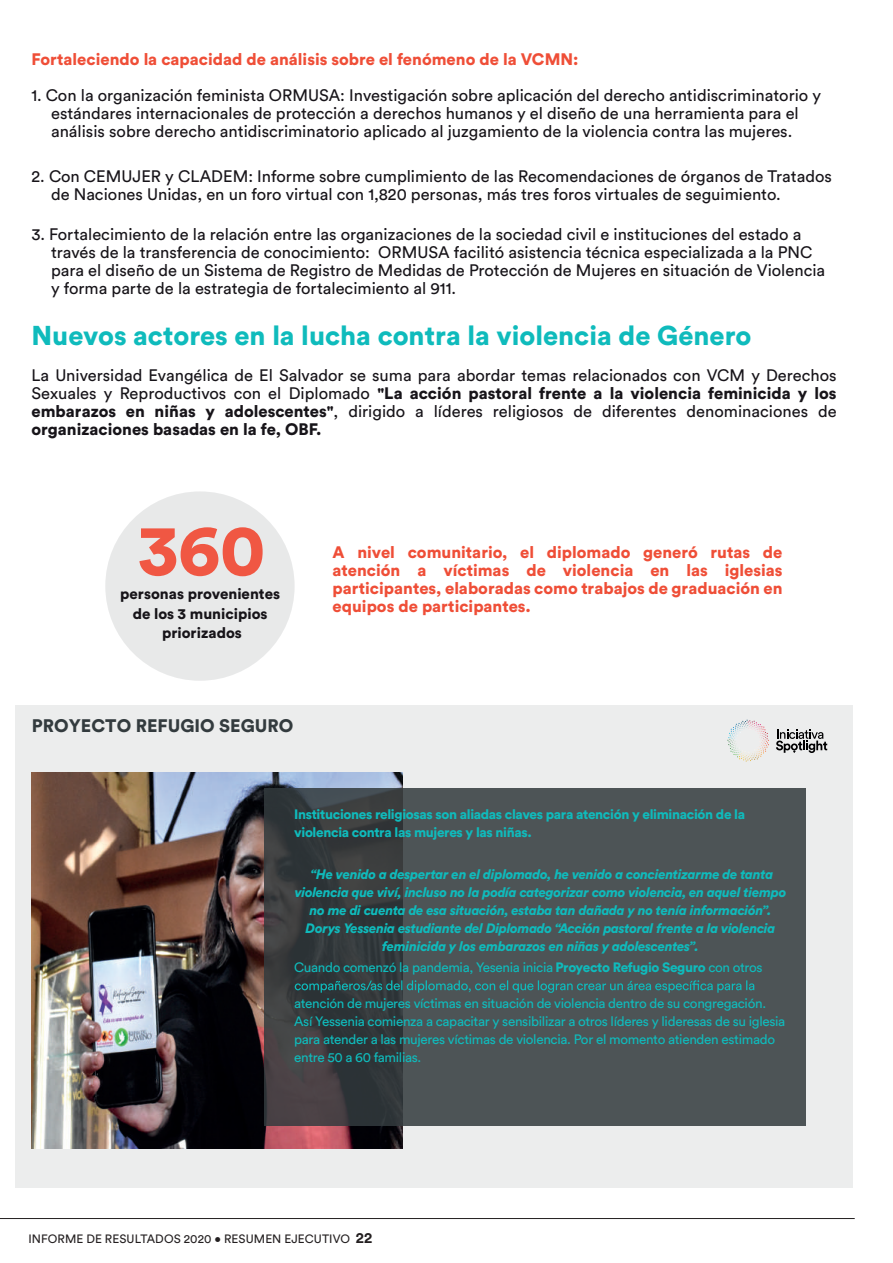
<style>
.page{position:relative;width:893px;height:1263px;background:#fff}
.page>*{position:absolute;margin:0;border:0;box-sizing:border-box;transform-origin:0 0}
.t1{font:900 72px "Circular Std";color:#f05743}
.t2{font:900 27px "Circular Std";color:#0fbbbc}
.t3{font:900 18px "Circular Std";color:#333b3e}
.t4{font:16.5px/18px "Circular Std";color:#171419}
.t5{font:900 16.5px/18px "Circular Std";color:#ef4e37;text-align:justify}
.t6{font:900 15px/19.5px "Circular Std";color:#171419;text-align:center}
.t7{font:italic 900 13.5px/18px "Circular Std";letter-spacing:-.025em;color:#0fbbbc;text-align:center}
.t8{font:13.5px/18px "Circular Std";letter-spacing:-.025em;color:#0fbbbc}
.t9{font:900 13.5px/18px "Circular Std";letter-spacing:-.025em;color:#0fbbbc}
.t10{font:12px "Circular Std";letter-spacing:.005em;color:#231f20}
.s1{font-weight:900}
.s2{font-weight:700;font-size:15px}
</style>
<div class="page">
<hr style="left:0;top:1218px;width:855px;height:1px;background:#231f20">
<div style="left:15px;top:705px;width:838px;height:483px;background:#eceded"></div>
<img style="left:32px;top:773px;width:370px;height:376px">
<svg style="left:776px;top:729px;width:51px;height:24px"></svg>
<svg style="left:727px;top:720px;width:42px;height:41px"></svg>
<svg style="left:264px;top:788px;width:542px;height:337px;background:#474d4f"></svg>
<svg style="left:295px;top:980px;width:459px;height:13px;background:#396567"></svg>
<div style="left:105px;top:491px;width:190px;height:190px;background:#e8e9e9;border-radius:50%"></div>
<p class="t5" style="left:32px;top:50px;width:548px">Fortaleciendo la capacidad de análisis sobre el fenómeno de la VCMN:</p>
<p class="t4" style="left:32px;top:86px;width:791px;text-align:center">1. Con la organización feminista ORMUSA: Investigación sobre aplicación del derecho antidiscriminatorio y estándares internacionales de protección a derechos humanos y el diseño de una herramienta para el análisis sobre derecho antidiscriminatorio aplicado al juzgamiento de la violencia contra las mujeres.</p>
<p class="t4" style="left:51px;top:167px;width:782px;text-indent:-20px">2. Con CEMUJER y CLADEM: Informe sobre cumplimiento de las Recomendaciones de órganos de Tratados de Naciones Unidas, en un foro virtual con 1,820 personas, más tres foros virtuales de seguimiento.</p>
<p class="t4" style="left:51px;top:225px;width:776px;text-indent:-20px">3. Fortalecimiento de la relación entre las organizaciones de la sociedad civil e instituciones del estado a través de la transferencia de conocimiento: ORMUSA facilitó asistencia técnica especializada a la PNC para el diseño de un Sistema de Registro de Medidas de Protección de Mujeres en situación de Violencia y forma parte de la estrategia de fortalecimiento al 911.</p>
<h2 class="t2" style="left:32px;top:318px;width:721px">Nuevos actores en la lucha contra la violencia de Género</h2>
<p class="t4" style="left:32px;top:366px;width:807px;text-align:justify">La Universidad Evangélica de El Salvador se suma para abordar temas relacionados con VCM y Derechos Sexuales y Reproductivos con el Diplomado <span class="s1">"La acción pastoral frente a la violencia feminicida y los embarazos en niñas y adolescentes"</span>, dirigido a líderes religiosos de diferentes denominaciones de <span class="s1">organizaciones basadas en la fe, OBF.</span></p>
<h1 class="t1" style="left:139px;top:502px;width:128px">360</h1>
<p class="t6" style="left:120px;top:584px;width:161px">personas provenientes de los 3 municipios priorizados</p>
<p class="t3" style="left:32px;top:713px;width:263px">PROYECTO REFUGIO SEGURO</p>
<p class="t5" style="left:333px;top:543px;width:451px">A nivel comunitario, el diplomado generó rutas de atención a víctimas de violencia en las iglesias participantes, elaboradas como trabajos de graduación en equipos de participantes.</p>
<p class="t9" style="left:294px;top:805px;width:452px">Instituciones religiosas son aliadas claves para atención y eliminación de la violencia contra las mujeres y las niñas.</p>
<p class="t7" style="left:295px;top:865px;width:493px">“He venido a despertar en el diplomado, he venido a concientizarme de tanta violencia que viví, incluso no la podía categorizar como violencia, en aquel tiempo no me di cuenta de esa situación, estaba tan dañada y no tenía información”.<br>Dorys Yessenia estudiante del Diplomado “Acción pastoral frente a la violencia feminicida y los embarazos en niñas y adolescentes”.</p>
<p class="t8" style="left:294px;top:958px;width:470px">Cuando comenzó la pandemia, Yesenia inicia <span class="s1">Proyecto Refugio Seguro</span> con otros</p>
<p class="t8" style="left:294px;top:994px;width:493px">atención de mujeres víctimas en situación de violencia dentro de su congregación.<br>Así Yessenia comienza a capacitar y sensibilizar a otros líderes y lideresas de su iglesia para atender a las mujeres víctimas de violencia. Por el momento atienden estimado entre 50 a 60 familias.</p>
<p class="t10" style="left:28px;top:1232px;width:345px">INFORME DE RESULTADOS 2020 • RESUMEN EJECUTIVO <span class="s2">22</span></p>
</div>
